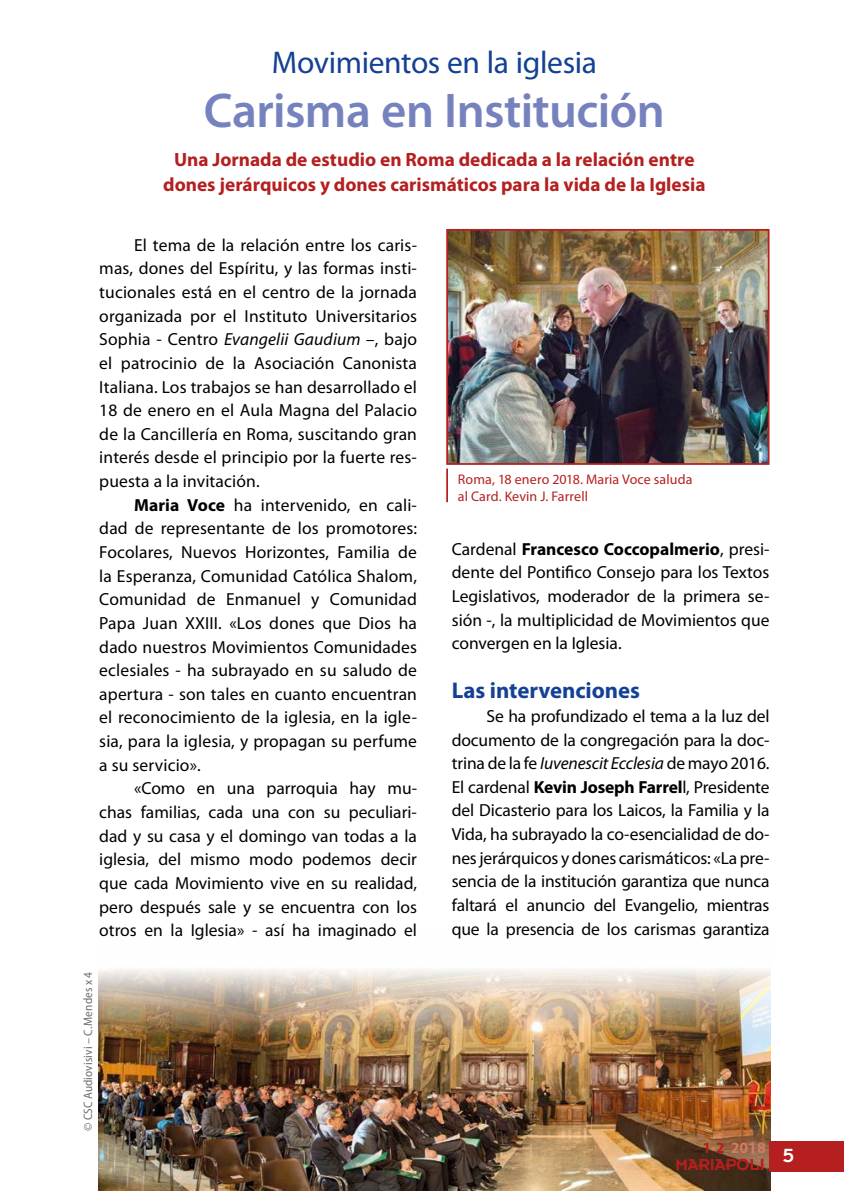
<style>
.page{position:relative;width:844px;height:1191px;background:#fff}
.page>*{position:absolute;margin:0;border:0;box-sizing:border-box;transform-origin:0 0}
.t1{font:600 49px "Myriad Pro";letter-spacing:-.01em;color:#7682be}
.t2{font:31.5px "Myriad Pro";letter-spacing:-.01em;color:#144194}
.t3{font:700 22.75px "Myriad Pro";letter-spacing:-.005em;color:#144194}
.t4{font:21px "Insignia LT Std";color:#fff}
.t5{font:700 19.25px/24.5px "Myriad Pro";color:#b51f1f;text-align:center}
.t6{font:17.5px/23.6px "Myriad Pro";color:#000;text-align:justify}
.t7{font:17.5px "Insignia LT Std";color:#b51f1f}
.t8{font:700 15.75px "Myriad Pro";color:#d27b63}
.t9{font:14px/17.5px "Myriad Pro";letter-spacing:.005em;color:#b51f1f}
.t10{font:semi-condensed 12.25px "Myriad Pro";letter-spacing:.015em;color:#6e6e6e}
.s1{font-style:italic}
.s2{font-weight:700}
.s3{color:#b51f1f}
.s4{font-weight:400}
</style>
<div class="page">
<img style="left:98px;top:969px;width:672px;height:222px">
<img style="left:449px;top:232px;width:317px;height:230px">
<div style="left:446px;top:229px;width:323px;height:236px;border:2px solid #b51f1f"></div>
<hr style="left:446px;top:468px;width:2px;height:34px;background:#b51f1f">
<div style="left:769px;top:1140px;width:74px;height:31px;background:#b51f1f"></div>
<h2 class="t2" style="left:272px;top:43px;width:326px">Movimientos en la iglesia</h2>
<h1 class="t1" style="left:204px;top:79px;width:462px">Carisma en Institución</h1>
<p class="t5" style="left:163px;top:147px;width:544px">Una Jornada de estudio en Roma dedicada a la relación entre dones jerárquicos y dones carismáticos para la vida de la Iglesia</p>
<p class="t6" style="left:99px;top:233px;width:319px;text-indent:35px">El tema de la relación entre los caris&shy;mas, dones del Espíritu, y las formas insti&shy;tucionales está en el centro de la jornada organizada por el I nstituto Universitarios Sophia - Centro <span class="s1">Evangelii Gaudium –</span>, bajo el patrocinio de la Asociación Canonista Italiana. Los trabajos se han desarrollado el 18 de enero en el Aula Magna del Palacio de la Cancillería en Roma, suscitando gran interés desde el principio por la fuerte res&shy;puesta a la invitación.</p>
<p class="t6" style="left:99px;top:493px;width:319px;text-indent:35px"><span class="s2">Maria Voce</span> ha intervenido, en cali&shy;dad de representante de los promotores:<br>Focolares, Nuevos Horizontes, Familia de la Esperanza, Comunidad Católica Shalom, Comunidad de Enmanuel y Comunidad Papa Juan XXIII. «Los dones que Dios ha dado nuestros Movimientos Comunidades eclesiales - ha subrayado en su saludo de apertura - son tales en cuanto encuentran el reconocimiento de la iglesia, en la igle&shy;sia, para la iglesia, y propagan su perfume a su servicio».</p>
<p class="t6" style="left:99px;top:776px;width:319px;text-indent:35px">«Como en una parroquia hay mu&shy;chas familias, cada una con su peculiari&shy;dad y su casa y el domingo van todas a la iglesia, del mismo modo podemos decir que cada Movimiento vive en su realidad, pero después sale y se encuentra con los otros en la Iglesia» - así ha imaginado el</p>
<p class="t10" style="left:81px;top:1131px;width:161px;rotate:-90deg">© CSC Audiovisivi – C.Mendes x 4</p>
<p class="t9" style="left:458px;top:470px;width:236px">Roma, 18 enero 2018. Maria Voce saluda al Card. Kevin J. Farrell</p>
<p class="t6" style="left:451px;top:537px;width:319px">Cardenal <span class="s2">Francesco Coccopalmerio</span>, presi&shy;dente del Pontifico Consejo para los Textos Legislativos, moderador de la primera se&shy;sión -, la multiplicidad de Movimientos que convergen en la Iglesia.</p>
<h3 class="t3" style="left:451px;top:675px;width:189px">Las intervenciones</h3>
<p class="t6" style="left:451px;top:704px;width:319px;text-indent:35px">Se ha profundizado el tema a la luz del documento de la congregación para la doc&shy;trina de la fe <span class="s1">Iuvenescit Ecclesia</span> de mayo 2016.<br>El cardenal <span class="s2">Kevin Joseph Farrel</span>l, Presidente del Dicasterio para los Laicos, la Familia y la Vida, ha subrayado la co-esencialidad de do&shy;nes jerárquicos y dones carismáticos: «La pre&shy;sencia de la institución garantiza que nunca faltará el anuncio del Evangelio, mientras que la presencia de los carismas garantiza</p>
<p class="t8" style="left:702px;top:1137px;width:65px"><span class="s3">1</span><span class="s4">•</span><span class="s3">2</span> 2018</p>
<p class="t7" style="left:675px;top:1155px;width:91px">MARIAPOLI</p>
<p class="t4" style="left:782px;top:1145px;width:13px">5</p>
</div>
